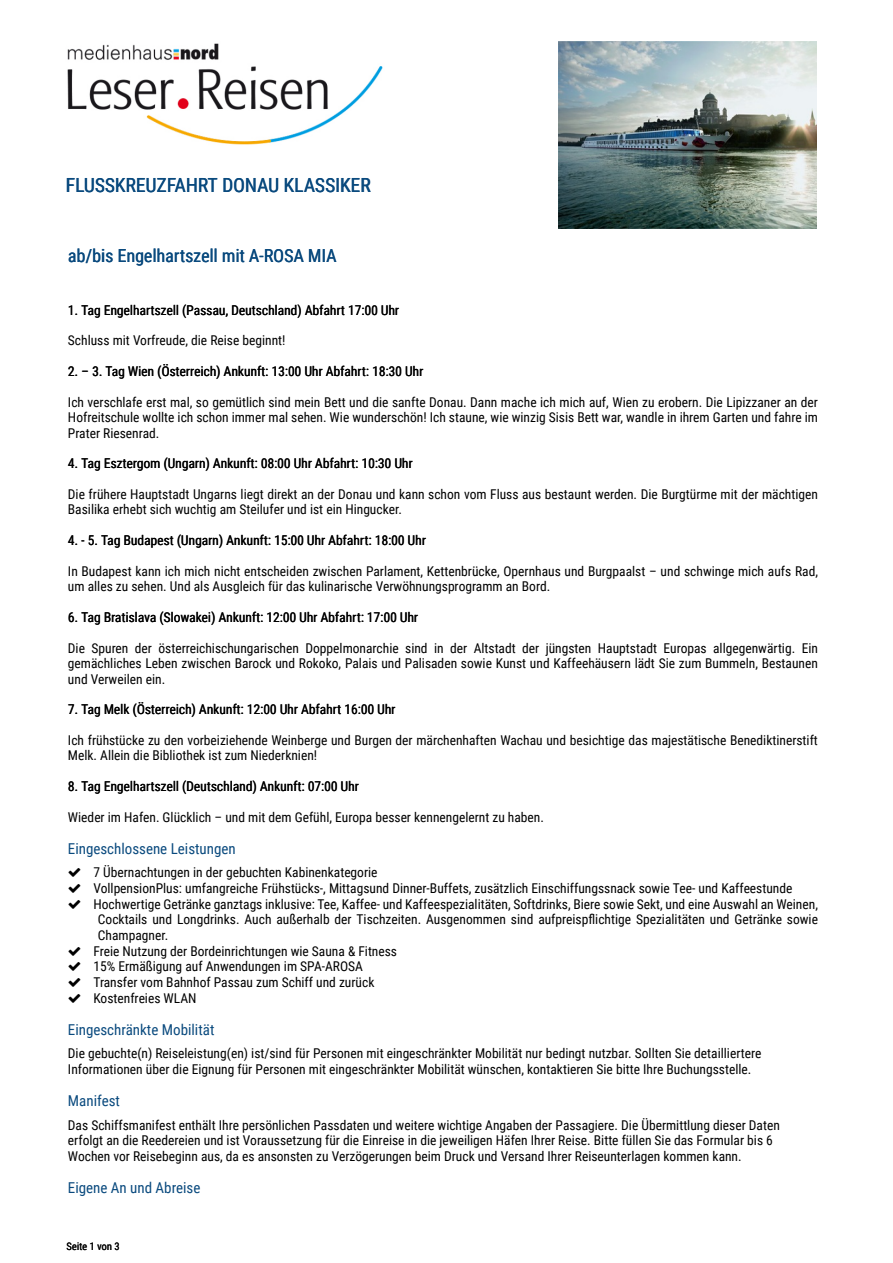
<style>
.page{position:relative;width:893px;height:1263px;background:#fff}
.page>*{position:absolute;margin:0;border:0;box-sizing:border-box;transform-origin:0 0}
.t1{font:19.5px "Roboto Condensed";color:#0a4a7e}
.t2{font:18px "Roboto Condensed";color:#0a4a7e}
.t3{font:15px "Roboto Condensed";color:#0a4a7e}
.t4{font:13.5px/15.6px "Roboto Condensed";color:#000}
.t5{font:10.5px "Roboto Condensed";color:#000}
</style>
<div class="page">
<img style="left:67px;top:43px;width:316px;height:102px">
<img style="left:558px;top:41px;width:258px;height:188px">
<h1 class="t1" style="left:66px;top:176px;width:307px">FLUSSKREUZFAHRT DONAU KLASSIKER</h1>
<h2 class="t2" style="left:68px;top:247px;width:270px">ab/bis Engelhartszell mit A-ROSA MIA</h2>
<p class="t4" style="left:68px;top:303px;width:333px">1. Tag Engelhartszell (Passau, Deutschland) Abfahrt 17:00 Uhr</p>
<p class="t4" style="left:68px;top:334px;width:219px">Schluss mit Vorfreude, die Reise beginnt!</p>
<p class="t4" style="left:68px;top:364px;width:357px">2. – 3. Tag Wien (Österreich) Ankunft: 13:00 Uhr Abfahrt: 18:30 Uhr</p>
<p class="t4" style="left:68px;top:395px;width:751px;text-align:justify">Ich verschlafe erst mal, so gemütlich sind mein Bett und die sanfte Donau. Dann mache ich mich auf, Wien zu erobern. Die Lipizzaner an der Hofreitschule wollte ich schon immer mal sehen. Wie wunderschön! Ich staune, wie winzig Sisis Bett war, wandle in ihrem Garten und fahre im Prater Riesenrad.</p>
<p class="t4" style="left:68px;top:457px;width:346px">4. Tag Esztergom (Ungarn) Ankunft: 08:00 Uhr Abfahrt: 10:30 Uhr</p>
<p class="t4" style="left:68px;top:487px;width:751px">Die frühere Hauptstadt Ungarns liegt direkt an der Donau und kann schon vom Fluss aus bestaunt werden. Die Burgtürme mit der mächtigen<br>Basilika erhebt sich wuchtig am Steilufer und ist ein Hingucker.</p>
<p class="t4" style="left:68px;top:533px;width:359px">4. - 5. Tag Budapest (Ungarn) Ankunft: 15:00 Uhr Abfahrt: 18:00 Uhr</p>
<p class="t4" style="left:68px;top:564px;width:751px">In Budapest kann ich mich nicht entscheiden zwischen Parlament, Kettenbrücke, Opernhaus und Burgpaalst – und schwinge mich aufs Rad, um alles zu sehen. Und als Ausgleich für das kulinarische Verwöhnungsprogramm an Bord.</p>
<p class="t4" style="left:68px;top:610px;width:352px">6. Tag Bratislav a (Slowakei) Ankunft: 12:00 Uhr Abfahrt: 17:00 Uhr</p>
<p class="t4" style="left:68px;top:641px;width:751px;text-align:justify">Die Spuren der österreichischungarischen Doppelmonarchie sind in der Altstadt der jüngsten Hauptstadt Europas allgegenwärtig. Ein gemächliches Leben zwischen Barock und Rokoko, Palais und Palisaden sowie Kunst und Kaffeehäusern lädt Sie zum Bummeln, Bestaunen und Verweilen ein.</p>
<p class="t4" style="left:68px;top:703px;width:329px">7. Tag Melk (Österreich) Ankunft: 12:00 Uhr Abfahrt 16:00 Uhr</p>
<p class="t4" style="left:68px;top:733px;width:751px">Ich frühstücke zu den vorbeiziehende Weinberge und Burgen der märchenhaften Wachau und besichtige das majestätische Benediktinerstift<br>Melk. Allein die Bibliothek ist zum Niederknien!</p>
<p class="t4" style="left:68px;top:779px;width:293px">8. Tag Engelhartszell (Deutschland) Ankunft: 07:00 Uhr</p>
<p class="t4" style="left:68px;top:810px;width:478px">Wieder im Hafen. Glücklich – und mit dem Gefühl, Europa besser kennengelernt zu haben.</p>
<p class="t3" style="left:68px;top:842px;width:169px">Eingeschlossene Leistungen</p>
<p class="t4" style="left:93px;top:866px;width:286px">7 Übernachtungen in der gebuchten Kabinenkategorie</p>
<p class="t4" style="left:93px;top:881px;width:700px">VollpensionPlus: umfangreiche Frühstücks-, Mittagsund Dinner-Buffets, zusätzlich Einschiffungssnack sowie Tee- und Kaffeestunde</p>
<p class="t4" style="left:93px;top:897px;width:726px">Hochwertige Getränke ganztags inklusive: Tee, Kaffee- und Kaffeespezialitäten, Softdrinks, Biere sowie Sekt, und eine Auswahl an Weinen,</p>
<p class="t4" style="left:98px;top:913px;width:721px">Cocktails und Longdrinks. Auch außerhalb der Tischzeiten. Ausgenommen sind aufpreispflichtige Spezialitäten und Getränke sowie</p>
<p class="t4" style="left:98px;top:928px;width:72px">Champagner.</p>
<p class="t4" style="left:93px;top:944px;width:305px">Freie Nutzung der Bordeinrichtungen wie Sauna &amp; Fitness</p>
<p class="t4" style="left:93px;top:960px;width:271px">15% Ermäßigung auf Anwendungen im SPA-AROSA</p>
<p class="t4" style="left:93px;top:975px;width:282px">Transfer vom Bahnhof Passau zum Schiff und zurück</p>
<p class="t4" style="left:93px;top:991px;width:105px">Kostenfreies WLAN</p>
<p class="t3" style="left:68px;top:1023px;width:148px">Eingeschränkte Mobilität</p>
<p class="t4" style="left:68px;top:1047px;width:695px">Die gebuchte(n) Reiseleistung(en) ist/sind für Personen mit eingeschränkter Mobilität nur bedingt nutzbar. Sollten Sie detailliertere<br>Informationen über die Eignung für Personen mit eingeschränkter Mobilität wünschen, kontaktieren Sie bitte Ihre Buchungsstelle.</p>
<p class="t3" style="left:68px;top:1094px;width:54px">Manifest</p>
<p class="t4" style="left:68px;top:1118px;width:713px">Das Schiffsmanifest enthält Ihre persönlichen Passdaten und weitere wichtige Angaben der Passagiere. Die Übermittlung dieser Daten erfolgt an die Reedereien und ist Voraussetzung für die Einreise in die jeweiligen Häfen Ihrer Reise. Bitte füllen Sie das Formular bis 6<br>Wochen vor Reisebeginn aus, da es ansonsten zu Verzögerungen beim Druck und Versand Ihrer Reiseunterlagen kommen kann.</p>
<p class="t3" style="left:68px;top:1180px;width:134px">Eigene An und Abreise</p>
<p class="t5" style="left:66px;top:1242px;width:55px">Seite 1 von 3</p>
</div>
